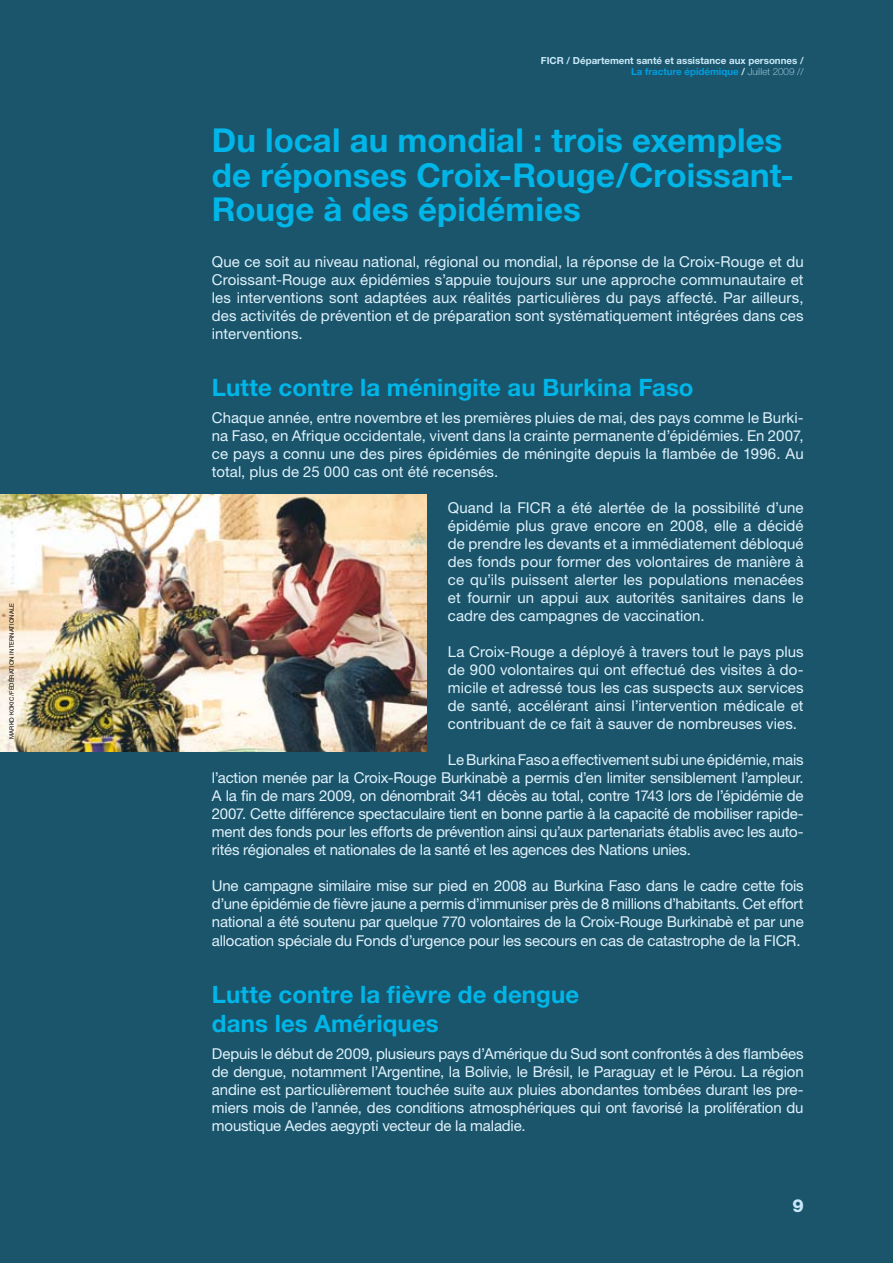
<style>
.page{position:relative;width:893px;height:1263px;background:#1a556c}
.page>*{position:absolute;margin:0;border:0;box-sizing:border-box;transform-origin:0 0}
.t1{font:700 33px/34.5px "Helvetica Neue";letter-spacing:.005em;color:#00b6e8}
.t2{font:700 24px/28.8px "Helvetica Neue";letter-spacing:.005em;color:#00b6e8}
.t3{font:800 18px "Helvetica Neue";color:#c9e9f8}
.t4{font:15px/18px "Helvetica Neue";color:#e0f2fb;text-align:justify}
.t5{font:700 9.75px/11.7px "Helvetica Neue";color:#c9e9f8;text-align:right}
.t6{font:6px "Helvetica Neue";letter-spacing:.02em;color:#000}
.s1{color:#009ee0}
.s2{font-weight:100}
</style>
<div class="page">
<img style="left:0;top:495px;width:427px;height:257px">
<p class="t6" style="left:8px;top:739px;width:138px;rotate:-90deg">Marko Kokic/Fédération internationale</p>
<p class="t5" style="left:541px;top:54px;width:264px">FICR / Département santé et assistance aux personnes /<br><span class="s1">La fracture épidémique</span> / <span class="s2">Juillet 2009 //</span></p>
<h1 class="t1" style="left:212px;top:122px;width:584px">Du local au mondial : trois exemples de réponses Croix-Rouge/Croissant-<br>Rouge à des épidémies</h1>
<p class="t4" style="left:212px;top:252px;width:593px">Que ce soit au niveau national, régional ou mondial, la réponse de la Croix-Rouge et du Croissant-Rouge aux épidémies s’appuie toujours sur une approche communautaire et les interventions sont adaptées aux réalités particulières du pays affecté. Par ailleurs, des activités de prévention et de préparation sont systématiquement intégrées dans ces interventions.</p>
<h2 class="t2" style="left:212px;top:373px;width:483px">Lutte contre la méningite au Burkina Faso</h2>
<p class="t4" style="left:212px;top:408px;width:593px">Chaque année, entre novembre et les premières pluies de mai, des pays comme le Burki&shy;na Faso, en Afrique occidentale, vivent dans la crainte permanente d’épidémies. En 2007, ce pays a connu une des pires épidémies de méningite depuis la flambée de 1996. Au total, plus de 25 000 cas ont été recensés.</p>
<p class="t4" style="left:448px;top:498px;width:357px">Quand la FICR a été alertée de la possibilité d’une épidémie plus grave encore en 2008, elle a décidé de prendre les devants et a immédiatement débloqué des fonds pour former des volontaires de manière à ce qu’ils puissent alerter les populations menacées et fournir un appui aux autorités sanitaires dans le cadre des campagnes de vaccination.</p>
<p class="t4" style="left:448px;top:642px;width:357px">La Croix-Rouge a déployé à travers tout le pays plus de 900 volontaires qui ont effectué des visites à do&shy;micile et adressé tous les cas suspects aux services de santé, accélérant ainsi l’intervention médicale et contribuant de ce fait à sauver de nombreuses vies.</p>
<p class="t4" style="left:212px;top:750px;width:593px;text-indent:236px">Le Burkina Faso a effectivement subi une épidémie, mais l’action menée par la Croix-Rouge Burkinabè a permis d’en limiter sensiblement l’ampleur.<br>A la fin de mars 2009, on dénombrait 341 décès au total, contre 1743 lors de l’épidémie de 2007. Cette différence spectaculaire tient en bonne partie à la capacité de mobiliser rapide&shy;ment des fonds pour les efforts de prévention ainsi qu’aux partenariats établis avec les auto&shy;rités régionales et nationales de la santé et les agences des Nations unies.</p>
<p class="t4" style="left:212px;top:876px;width:593px">Une campagne similaire mise sur pied en 2008 au Burkina Faso dans le cadre cette fois d’une épidémie de fièvre jaune a permis d’immuniser près de 8 millions d’habitants. Cet effort national a été soutenu par quelque 770 volontaires de la Croix-Rouge Burkinabè et par une allocation spéciale du Fonds d’urgence pour les secours en cas de catastrophe de la FICR.</p>
<h2 class="t2" style="left:212px;top:980px;width:369px">Lutte contre la fièvre de dengue dans les Amériques</h2>
<p class="t4" style="left:212px;top:1044px;width:593px">Depuis le début de 2009, plusieurs pays d’Amérique du Sud sont confrontés à des flambées de dengue, notamment l’Argentine, la Bolivie, le Brésil, le Paraguay et le Pérou. La région andine est particulièrement touchée suite aux pluies abondantes tombées durant les pre&shy;miers mois de l’année, des conditions atmosphériques qui ont favorisé la prolifération du moustique Aedes aegypti vecteur de la maladie.</p>
<p class="t3" style="left:792px;top:1195px;width:13px">9</p>
</div>
